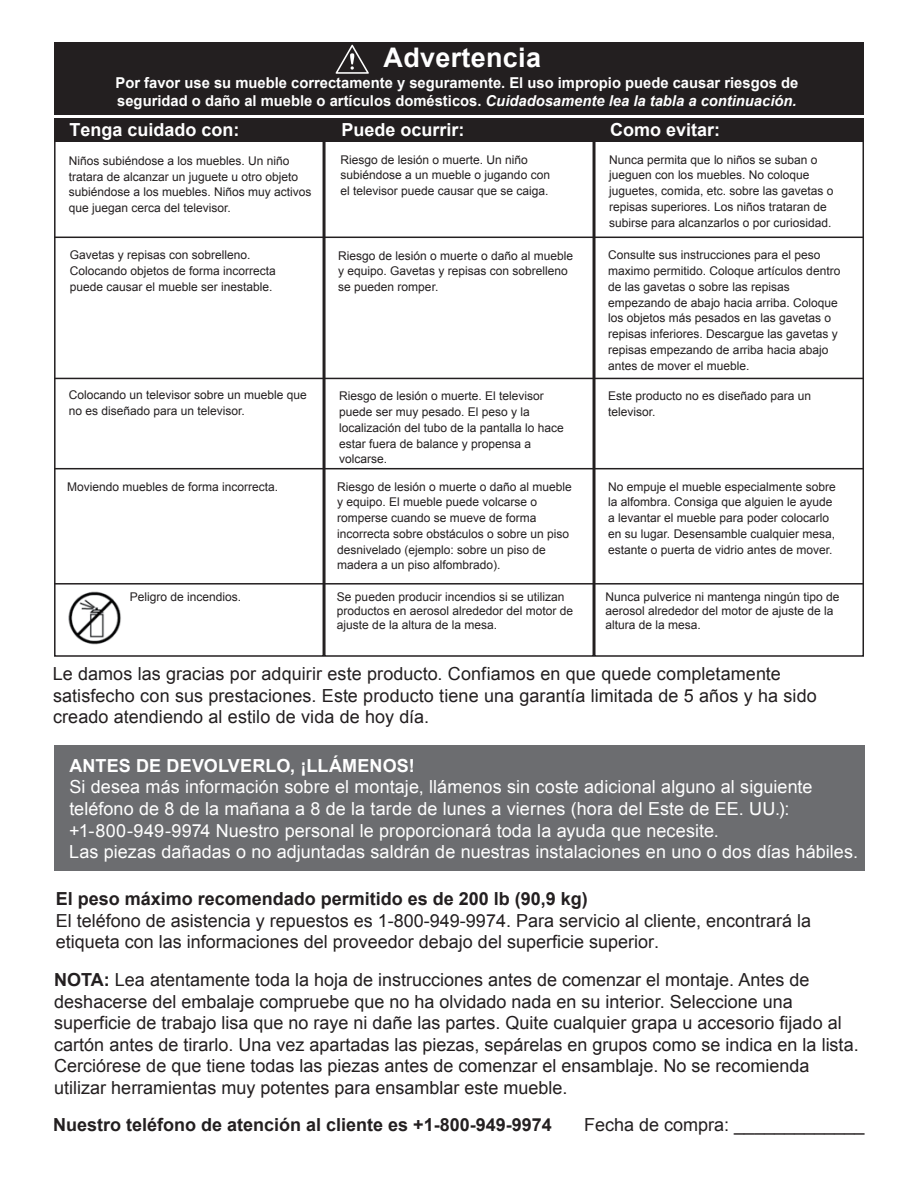
<style>
.page{position:relative;width:918px;height:1188px;background:#fff}
.page>*{position:absolute;margin:0;border:0;box-sizing:border-box;transform-origin:0 0}
.t1{font:700 27px "Arial";letter-spacing:.01em;color:#fff}
.t2{font:18px/21.6px "Arial";color:#231f20}
.t3{font:18px/21.6px "Arial";letter-spacing:.005em;color:#fff}
.t4{font:700 18px "Arial";color:#231f20}
.t5{font:700 18px "Arial";color:#fff}
.t6{font:700 15px/18px "Arial";color:#fff}
.t7{font:12px/15.8px "Arial";color:#231f20}
.s1{font-style:italic}
.s2{font-weight:700}
</style>
<div class="page">
<div style="left:54px;top:746px;width:810px;height:125px;background:#6c6d70"></div>
<div style="left:54px;top:140px;width:270px;height:517px;border:2px solid #231f20"></div>
<div style="left:324px;top:140px;width:270px;height:517px;border:2px solid #231f20"></div>
<div style="left:594px;top:140px;width:270px;height:517px;border:2px solid #231f20"></div>
<hr style="left:54px;top:468px;width:810px;height:1px;background:#231f20">
<hr style="left:54px;top:583px;width:810px;height:2px;background:#231f20">
<div style="left:54px;top:42px;width:810px;height:73px;background:#231f20"></div>
<div style="left:54px;top:118px;width:810px;height:24px;background:#231f20"></div>
<hr style="left:54px;top:378px;width:810px;height:1px;background:#231f20">
<hr style="left:54px;top:237px;width:810px;height:1px;background:#231f20">
<svg style="left:336px;top:45px;width:33px;height:29px"></svg>
<img style="left:68px;top:591px;width:53px;height:54px">
<h1 class="t1" style="left:384px;top:40px;width:159px">Advertencia</h1>
<p class="t6" style="left:116px;top:74px;width:684px">Por favor use su mueble correctamente y seguramente. El uso impropio puede causar riesgos de seguridad o daño al mueble o artículos domésticos. <span class="s1">Cuidadosamente lea la tabla a continuación.</span></p>
<h2 class="t5" style="left:69px;top:118px;width:172px">Tenga cuidado con:</h2>
<h2 class="t5" style="left:342px;top:118px;width:125px">Puede ocurrir:</h2>
<h2 class="t5" style="left:610px;top:118px;width:112px">Como evitar:</h2>
<p class="t7" style="left:69px;top:153px;width:244px">Niños subiéndose a los muebles. Un niño tratara de alcanzar un juguete u otro objeto subiéndose a los muebles. Niños muy activos que juegan cerca del televisor.</p>
<p class="t7" style="left:341px;top:152px;width:211px">Riesgo de lesión o muerte. Un niño subiéndose a un mueble o jugando con el televisor puede causar que se caiga.</p>
<p class="t7" style="left:609px;top:152px;width:226px">Nunca permita que lo niños se suban o jueguen con los muebles. No coloque juguetes, comida, etc. sobre las gavetas o repisas superiores. Los niños trataran de subirse para alcanzarlos o por curiosidad.</p>
<p class="t7" style="left:70px;top:247px;width:208px">Gavetas y repisas con sobrelleno.<br>Colocando objetos de forma incorrecta puede causar el mueble ser inestable.</p>
<p class="t7" style="left:338px;top:248px;width:236px">Riesgo de lesión o muerte o daño al mueble y equipo. Gavetas y repisas con sobrelleno se pueden romper.</p>
<p class="t7" style="left:608px;top:247px;width:234px">Consulte sus instrucciones para el peso maximo permitido. Coloque artículos dentro de las gavetas o sobre las repisas empezando de abajo hacia arriba. Coloque los objetos más pesados en las gavetas o repisas inferiores. Descargue las gavetas y repisas empezando de arriba hacia abajo antes de mover el mueble.</p>
<p class="t7" style="left:69px;top:388px;width:240px">Colocando un televisor sobre un mueble que no es diseñado para un televisor.</p>
<p class="t7" style="left:339px;top:388px;width:226px">Riesgo de lesión o muerte. El televisor puede ser muy pesado. El peso y la localización del tubo de la pantalla lo hace estar fuera de balance y propensa a volcarse.</p>
<p class="t7" style="left:608px;top:388px;width:204px">Este producto no es diseñado para un televisor.</p>
<p class="t7" style="left:67px;top:479px;width:212px">Moviendo muebles de forma incorrecta.</p>
<p class="t7" style="left:337px;top:479px;width:236px">Riesgo de lesión o muerte o daño al mueble y equipo. El mueble puede volcarse o romperse cuando se mueve de forma incorrecta sobre obstáculos o sobre un piso desnivelado (ejemplo: sobre un piso de madera a un piso alfombrado).</p>
<p class="t7" style="left:608px;top:479px;width:229px">No empuje el mueble especialmente sobre la alfombra. Consiga que alguien le ayude a levantar el mueble para poder colocarlo en su lugar. Desensamble cualquier mesa, estante o puerta de vidrio antes de mover.</p>
<p class="t7" style="left:130px;top:589px;width:113px">Peligro de incendios.</p>
<p class="t7" style="left:337px;top:589px;width:238px;line-height:14.4px">Se pueden producir incendios si se utilizan productos en aerosol alrededor del motor de ajuste de la altura de la mesa.</p>
<p class="t7" style="left:605px;top:589px;width:236px;line-height:14.4px">Nunca pulverice ni mantenga ningún tipo de aerosol alrededor del motor de ajuste de la altura de la mesa.</p>
<h2 class="t2" style="left:53px;top:663px;width:766px">Le damos las gracias por adquirir este producto. Confiamos en que quede completamente satisfecho con sus prestaciones. Este producto tiene una garantía limitada de 5 años y ha sido creado atendiendo al estilo de vida de hoy día.</h2>
<h2 class="t5" style="left:69px;top:753px;width:347px">ANTES DE DEVOLVERLO, ¡LLÁMENOS!</h2>
<p class="t3" style="left:69px;top:776px;width:790px">Si desea más información sobre el montaje, llámenos sin coste adicional alguno al siguiente teléfono de 8 de la mañana a 8 de la tarde de lunes a viernes (hora del Este de EE. UU.): +1-800-949-9974 Nuestro personal le proporcionará toda la ayuda que necesite.<br>Las piezas dañadas o no adjuntadas saldrán de nuestras instalaciones en uno o dos días hábiles.</p>
<h2 class="t4" style="left:56px;top:887px;width:534px">El peso máximo recomendado permitido es de 200 lb (90,9 kg)</h2>
<h2 class="t2" style="left:56px;top:910px;width:757px">El teléfono de asistencia y repuestos es 1-800-949-9974. Para servicio al cliente, encontrará la etiqueta con las informaciones del proveedor debajo del superficie superior.</h2>
<p class="t2" style="left:54px;top:969px;width:806px"><span class="s2">NOTA:</span> Lea atentamente toda la hoja de instrucciones antes de comenzar el montaje. Antes de deshacerse del embalaje compruebe que no ha olvidado nada en su interior. Seleccione una superficie de trabajo lisa que no raye ni dañe las partes. Quite cualquier grapa u accesorio fijado al cartón antes de tirarlo. Una vez apartadas las piezas, sepárelas en grupos como se indica en la lista.<br>Cerciórese de que tiene todas las piezas antes de comenzar el ensamblaje. No se recomienda utilizar herramientas muy potentes para ensamblar este mueble.</p>
<h2 class="t4" style="left:53px;top:1112px;width:500px">Nuestro teléfono de atención al cliente es +1-800-949-9974</h2>
<h2 class="t2" style="left:584px;top:1114px;width:282px">Fecha de compra: _____________</h2>
</div>
